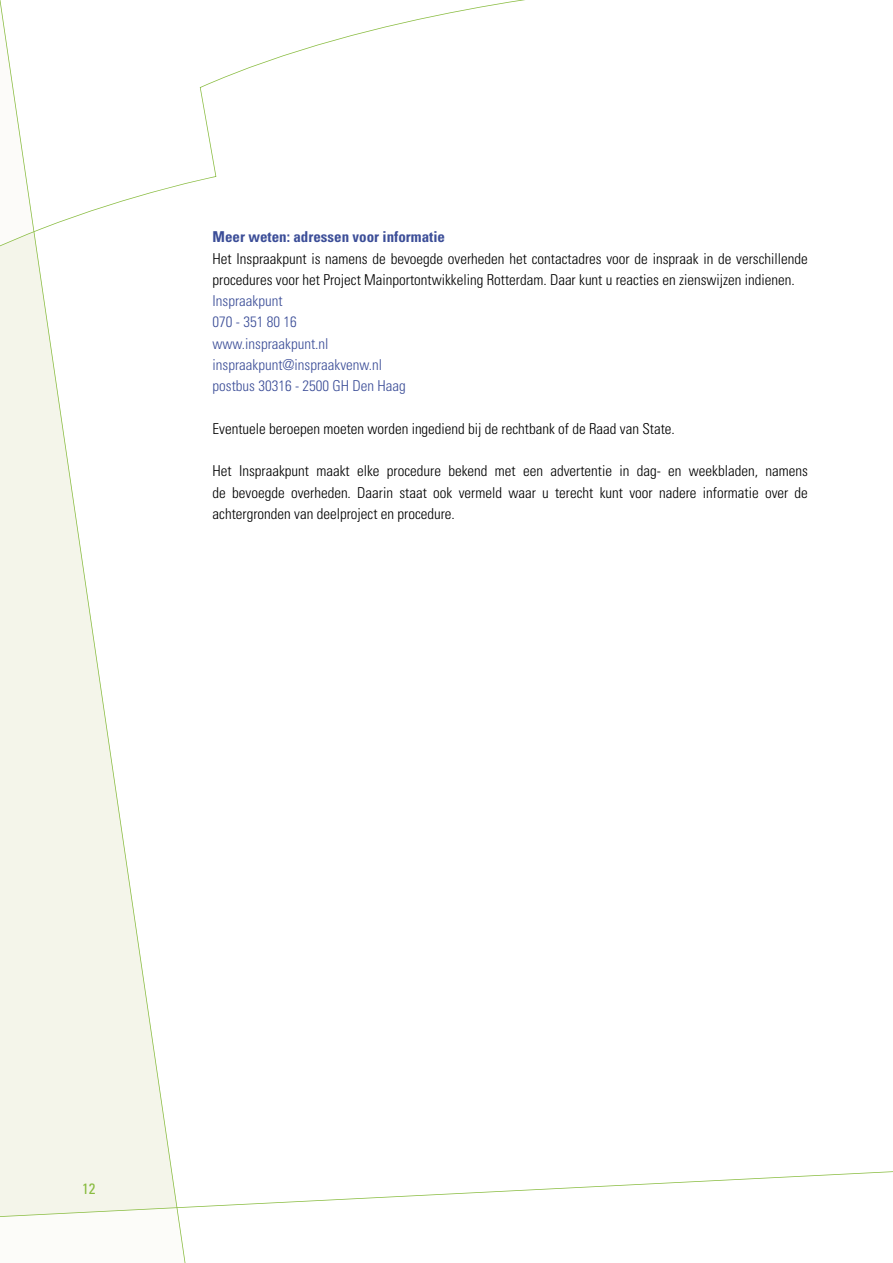
<style>
.page{position:relative;width:893px;height:1263px;background:#fff}
.page>*{position:absolute;margin:0;border:0;box-sizing:border-box;transform-origin:0 0}
.t1{font:300 condensed 15px/21.3px "Univers";color:#000}
.t2{font:300 condensed 15px/21.3px "Univers";color:#3c4e98}
.t3{font:700 condensed 15px "Univers";color:#3c4e98}
.t4{font:condensed 15px "Univers";color:#89bc40}
</style>
<div class="page">
<svg style="left:0;top:252px;width:159px;height:829px;fill:#f4f5ea"></svg>
<svg style="left:0;top:0;width:525px;height:252px"></svg>
<svg style="left:0;top:1081px;width:893px;height:182px"></svg>
<p class="t3" style="left:213px;top:228px;width:234px">Meer weten: adressen voor informatie</p>
<p class="t1" style="left:213px;top:247px;width:597px">Het Inspraakpunt is namens de bevoegde overheden het contactadres voor de inspraak in de verschillende procedures voor het Project Mainportontwikkeling Rotterdam. Daar kunt u reacties en zienswijzen indienen.</p>
<p class="t2" style="left:213px;top:290px;width:195px">Inspraakpunt<br>070 - 351 80 16 www.inspraakpunt.nl inspraakpunt@inspraakvenw.nl postbus 30316 - 2500 GH Den Haag</p>
<p class="t1" style="left:213px;top:418px;width:464px">Eventuele beroepen moeten worden ingediend bij de rechtbank of de Raad van State.</p>
<p class="t1" style="left:213px;top:460px;width:597px;text-align:justify">Het Inspraakpunt maakt elke procedure bekend met een advertentie in dag- en weekbladen, namens de bevoegde overheden. Daarin staat ook vermeld waar u terecht kunt voor nadere informatie over de achtergronden van deelproject en procedure.</p>
<p class="t4" style="left:82px;top:1179px;width:15px">12</p>
</div>
